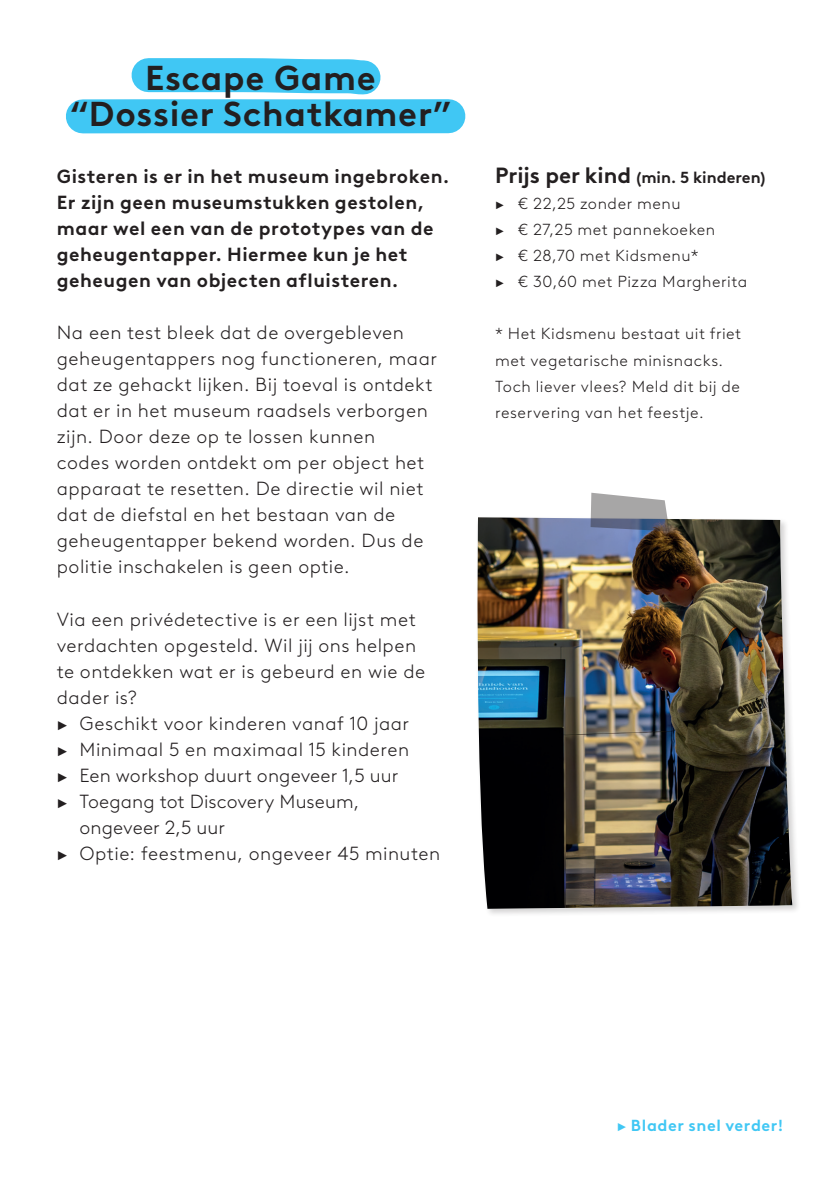
<style>
.page{position:relative;width:840px;height:1191px;background:#fff}
.page>*{position:absolute;margin:0;border:0;box-sizing:border-box;transform-origin:0 0}
.t1{font:700 34.6px/36px "Brown LL";letter-spacing:.02em;color:#231f20;text-align:center}
.t2{font:300 19px/26px "Brown LL";letter-spacing:.025em;color:#231f20}
.t3{font:700 19px/26px "Brown LL";letter-spacing:.03em;color:#231f20}
.t4{font:300 19px "Brown LL";letter-spacing:.005em;color:#231f20}
.t5{font:300 16px/26px "Brown LL";letter-spacing:.035em;color:#231f20}
.t6{font:700 16px "Brown LL";letter-spacing:.035em;color:#40c7f4}
.s1{font-weight:700;font-size:22px}
.s2{font-weight:700}
</style>
<div class="page">
<svg style="left:66px;top:58px;width:400px;height:76px"></svg>
<div style="left:475px;top:515px;width:325px;height:403px;background:#231f20;opacity:.2"></div>
<img style="left:475px;top:517px;width:316px;height:391px">
<svg style="left:590px;top:493px;width:79px;height:38px;background:#979ba5"></svg>
<h1 class="t1" style="left:70px;top:56px;width:382px">Escape Game “Dossier Schatkamer”</h1>
<p class="t3" style="left:57px;top:162px;width:393px">Gisteren is er in het museum ingebroken.<br>Er zijn geen museumstukken gestolen, maar wel een van de prototypes van de geheugentapper. Hiermee kun je het geheugen van objecten afluisteren.</p>
<p class="t2" style="left:57px;top:319px;width:381px">Na een test bleek dat de overgebleven geheugentappers nog functioneren, maar dat ze gehackt lijken. Bij toeval is ontdekt dat er in het museum raadsels verborgen zijn. Door deze op te lossen kunnen<br>codes worden ontdekt om per object het apparaat te resetten. De directie wil niet dat de diefstal en het bestaan van de geheugentapper bekend worden. Dus de politie inschakelen is geen optie.</p>
<p class="t2" style="left:57px;top:605px;width:360px">Via een privédetective is er een lijst met</p>
<p class="t2" style="left:57px;top:631px;width:361px">verdachten opgesteld. Wil jij ons helpen</p>
<p class="t2" style="left:57px;top:657px;width:370px">te ontdekken wat er is gebeurd en wie de</p>
<p class="t2" style="left:57px;top:683px;width:82px">dader is?</p>
<p class="t2" style="left:57px;top:709px;width:353px">► Geschikt voor kinderen vanaf 10 jaar</p>
<p class="t2" style="left:57px;top:735px;width:354px">► Minimaal 5 en maximaal 15 kinderen</p>
<p class="t4" style="left:57px;top:761px;width:343px">► Een workshop duurt ongeveer 1,5 uur</p>
<p class="t4" style="left:57px;top:787px;width:304px">► Toegang tot Discovery Museum,</p>
<p class="t4" style="left:79px;top:813px;width:147px">ongeveer 2,5 uur</p>
<p class="t2" style="left:57px;top:839px;width:384px">► Optie: feestmenu, ongeveer 45 minuten</p>
<p class="t5" style="left:495px;top:164px;width:271px"><span class="s1">Prijs per kind</span> <span class="s2">(min. 5 kinderen) </span>► € 22,25 zonder menu<br>► € 27,25 met pannekoeken<br>► € 28,70 met Kidsmenu*<br>► € 30,60 met Pizza Margherita</p>
<p class="t5" style="left:495px;top:320px;width:247px">* Het Kidsmenu bestaat uit friet met vegetarische minisnacks.<br>Toch liever vlees? Meld dit bij de reservering van het feestje.</p>
<p class="t6" style="left:617px;top:1113px;width:167px">► Blader snel verder!</p>
</div>
